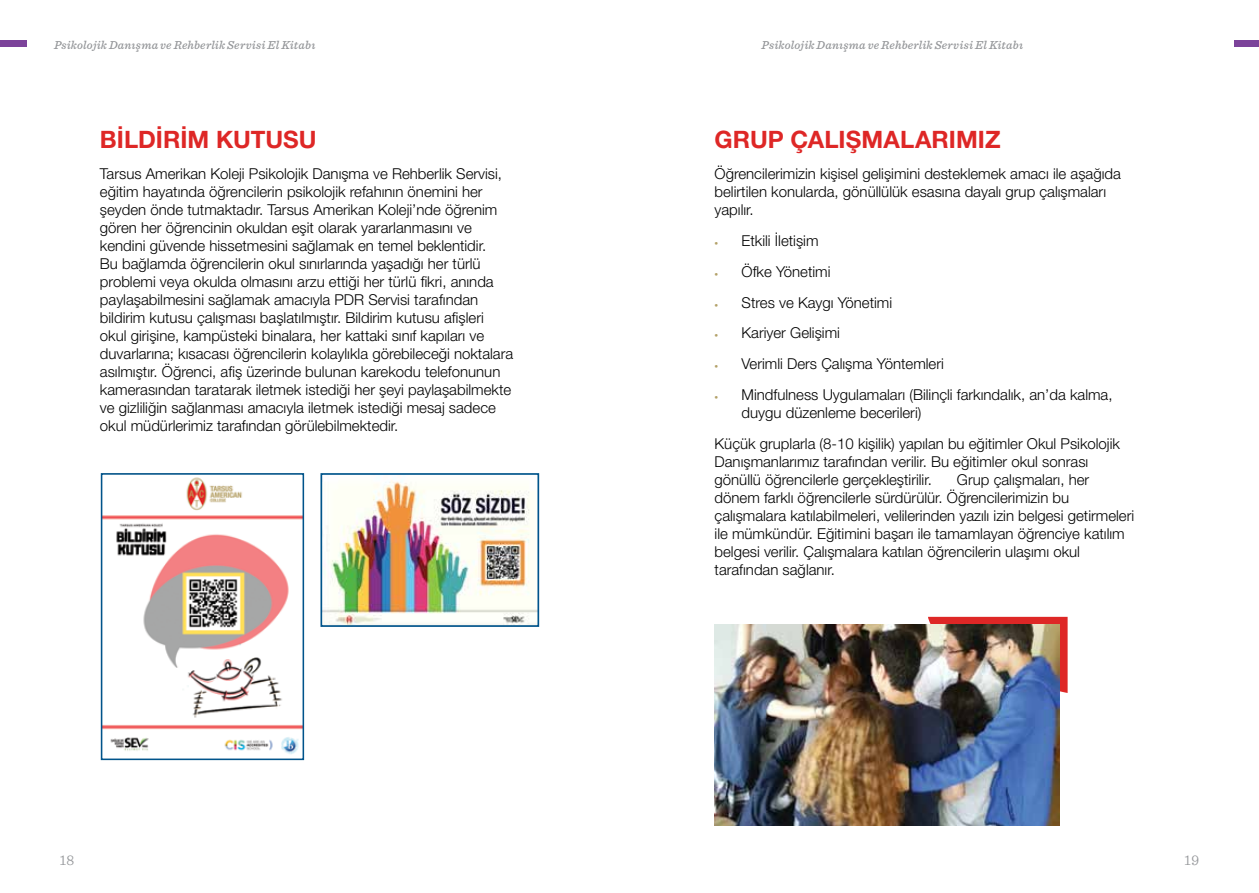
<style>
.page{position:relative;width:1259px;height:893px;background:#fff}
.page>*{position:absolute;margin:0;border:0;box-sizing:border-box;transform-origin:0 0}
.t1{font:700 24px "Helvetica Neue LT Pro";color:#de2726}
.t2{font:300 15px/18px "Helvetica Neue LT Pro";color:#000}
.t3{font:300 15px "Sentinel";color:#939598}
.t4{font:italic 500 12px "Sentinel";letter-spacing:.015em;color:#939598}
.s1{font-weight:400;font-size:7.5px;color:#b3a168}
</style>
<div class="page">
<div style="left:0;top:40px;width:27px;height:7px;background:#7c439a"></div>
<div style="left:1233px;top:40px;width:26px;height:7px;background:#7c439a"></div>
<img style="left:104px;top:477px;width:197px;height:277px">
<div style="left:101px;top:473px;width:203px;height:287px;border:2px solid #00548b"></div>
<img style="left:323px;top:480px;width:213px;height:144px">
<div style="left:320px;top:473px;width:219px;height:154px;border:2px solid #00548b"></div>
<svg style="left:928px;top:617px;width:139px;height:76px"></svg>
<img style="left:714px;top:625px;width:345px;height:200px">
<p class="t4" style="left:54px;top:36px;width:263px">Psikolojik Danışma ve Rehberlik Servisi El Kitabı</p>
<p class="t4" style="left:761px;top:36px;width:263px">Psikolojik Danışma ve Rehberlik Servisi El Kitabı</p>
<h1 class="t1" style="left:100px;top:125px;width:218px">BİLDİRİM KUTUSU</h1>
<p class="t2" style="left:100px;top:165px;width:415px">Tarsus Amerikan Koleji Psikolojik Danışma ve Rehberlik Servisi, eğitim hayatında öğrencilerin psikolojik refahının önemini her şeyden önde tutmaktadır. Tarsus Amerikan Koleji’nde öğrenim gören her öğrencinin okuldan eşit olarak yararlanmasını ve kendini güvende hissetmesini sağlamak en temel beklentidir.<br>Bu bağlamda öğrencilerin okul sınırlarında yaşadığı her türlü problemi veya okulda olmasını arzu ettiği her türlü fikri, anında paylaşabilmesini sağlamak amacıyla PDR Servisi tarafından bildirim kutusu çalışması başlatılmıştır. Bildirim kutusu afişleri okul girişine, kampüsteki binalara, her kattaki sınıf kapıları ve duvarlarına; kısacası öğrencilerin kolaylıkla görebileceği noktalara asılmıştır. Öğrenci, afiş üzerinde bulunan karekodu telefonunun kamerasından taratarak iletmek istediği her şeyi paylaşabilmekte ve gizliliğin sağlanması amacıyla iletmek istediği mesaj sadece okul müdürlerimiz tarafından görülebilmektedir.</p>
<h1 class="t1" style="left:714px;top:125px;width:287px">GRUP ÇALIŞMALARIMIZ</h1>
<p class="t2" style="left:714px;top:165px;width:408px">Öğrencilerimizin kişisel gelişimini desteklemek amacı ile aşağıda belirtilen konularda, gönüllülük esasına dayalı grup çalışmaları yapılır.</p>
<p class="t2" style="left:714px;top:231px;width:105px"><span class="s1">•</span> Etkili İletişim</p>
<p class="t2" style="left:714px;top:262px;width:117px"><span class="s1">•</span> Öfke Yönetimi</p>
<p class="t2" style="left:714px;top:293px;width:179px"><span class="s1">•</span> Stres ve Kaygı Yönetimi</p>
<p class="t2" style="left:714px;top:324px;width:127px"><span class="s1">•</span> Kariyer Gelişimi</p>
<p class="t2" style="left:714px;top:354px;width:231px"><span class="s1">•</span> Verimli Ders Çalışma Yöntemleri</p>
<p class="t2" style="left:741px;top:385px;width:372px;text-indent:-27px"><span class="s1">•</span> Mindfulness Uygulamaları (Bilinçli farkındalık, an’da kalma, duygu düzenleme becerileri)</p>
<p class="t2" style="left:714px;top:434px;width:407px">Küçük gruplarla (8-10 kişilik) yapılan bu eğitimler Okul Psikolojik<br>Danışmanlarımız tarafından verilir. Bu eğitimler okul sonrası gönüllü öğrencilerle gerçekleştirilir.</p>
<p class="t2" style="left:714px;top:470px;width:421px;text-indent:242px">Grup çalışmaları, her dönem farklı öğrencilerle sürdürülür. Öğrencilerimizin bu çalışmalara katılabilmeleri, velilerinden yazılı izin belgesi getirmeleri ile mümkündür. Eğitimini başarı ile tamamlayan öğrenciye katılım belgesi verilir. Çalışmalara katılan öğrencilerin ulaşımı okul tarafından sağlanır.</p>
<p class="t3" style="left:60px;top:848px;width:16px">18</p>
<p class="t3" style="left:1184px;top:848px;width:16px">19</p>
</div>
